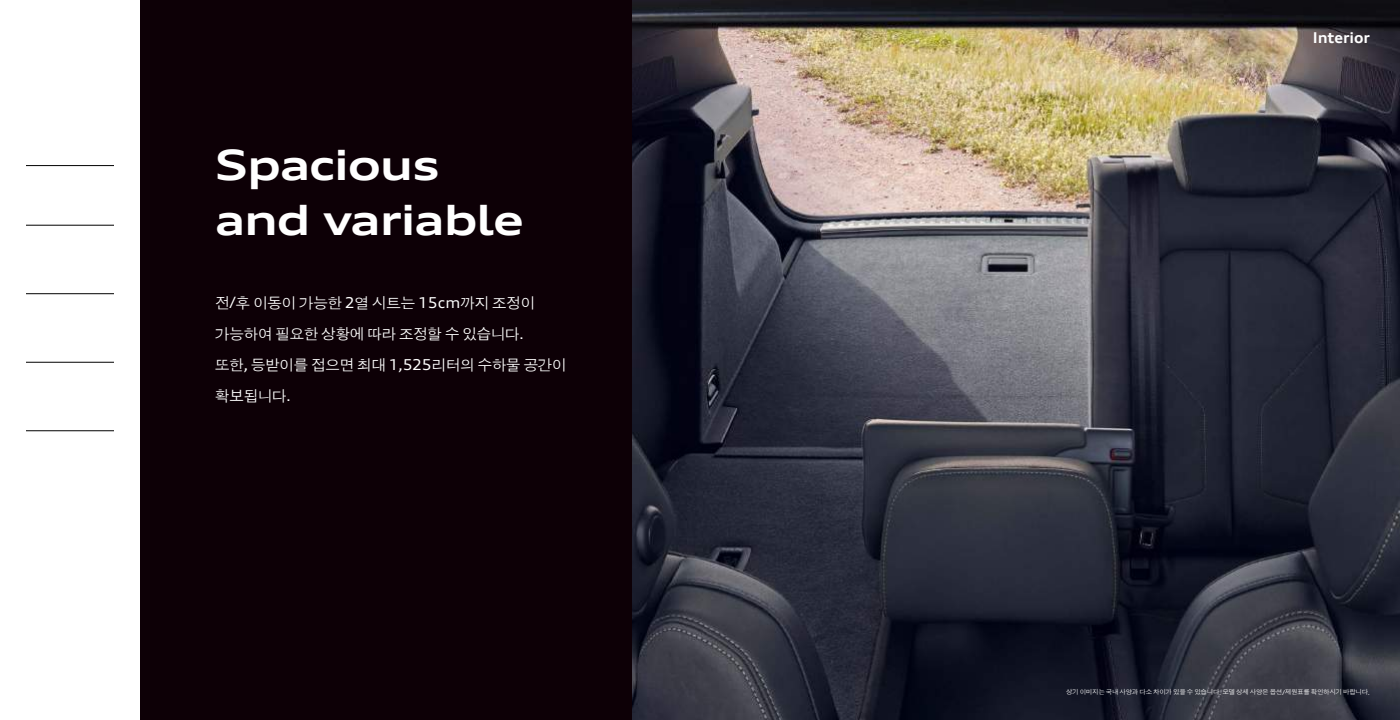
<style>
.page{position:relative;width:1400px;height:720px;background:#fff}
.page>*{position:absolute;margin:0;border:0;box-sizing:border-box;transform-origin:0 0}
.t1{font:700 expanded 42px/55px "Audi Type";letter-spacing:-.025em;color:#fff}
.t2{font:15px/31px "Audi Type KR";letter-spacing:-.05em;color:#fff}
.t3{font:700 expanded 15px "Audi Type";color:#fff}
.t4{font:6.5px "Audi Type KR";letter-spacing:-.05em;color:#fff}
.s1{font-family:"Audi Type";font-stretch:expanded}
</style>
<div class="page">
<hr style="left:26px;top:225px;width:88px;height:1px;background:#000">
<hr style="left:26px;top:293px;width:88px;height:1px;background:#000">
<hr style="left:26px;top:362px;width:88px;height:1px;background:#000">
<hr style="left:26px;top:431px;width:88px;height:1px;background:#000">
<hr style="left:26px;top:165px;width:88px;height:1px;background:#000">
<div style="left:140px;top:0;width:1260px;height:720px;background:#0d0006"></div>
<img style="left:632px;top:0;width:768px;height:720px">
<h1 class="t1" style="left:215px;top:137px;width:310px">Spacious and variable</h1>
<p class="t2" style="left:215px;top:287px;width:353px">전<span class="s1">/</span>후 이동이 가능한 <span class="s1">2</span>열 시트는 <span class="s1">15cm</span>까지 조정이 가능하여 필요한 상황에 따라 조정할 수 있습니다<span class="s1">.<br></span>또한<span class="s1">,</span> 등받이를 접으면 최대 <span class="s1">1,525</span>리터의 수하물 공간이 확보됩니다<span class="s1">.</span></p>
<p class="t3" style="left:1313px;top:28px;width:59px">Interior</p>
<p class="t4" style="left:1066px;top:688px;width:305px">상기 이미지는 국내 사양과 다소 차이가 있을 수 있습니다<span class="s1">.</span> 모델 상세 사양은 옵션<span class="s1">/</span>제원표를 확인하시기 바랍니다<span class="s1">.</span></p>
</div>
